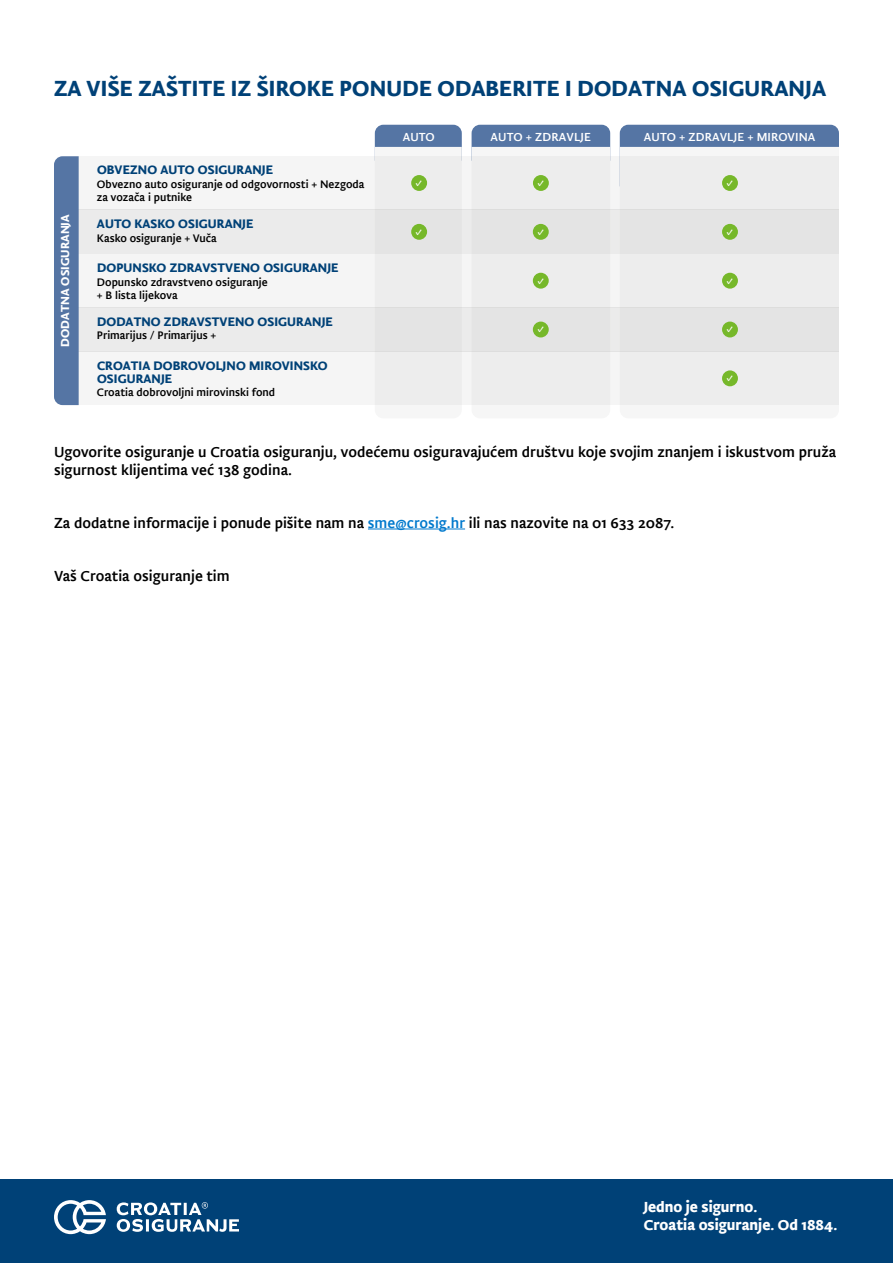
<style>
.page{position:relative;width:893px;height:1263px;background:#fff}
.page>*{position:absolute;margin:0;border:0;box-sizing:border-box;transform-origin:0 0}
.BC{font:22.5px "Crosig Sans Bld";letter-spacing:.01em;color:#004177}
.BC-2{font:15px/18px "Crosig Sans";color:#000}
.t1{font:15px "Crosig Sans Bld";color:#fff}
.t2{font:12.75px/12.8px "Crosig Sans Bld";letter-spacing:.01em;color:#004177}
.t3{font:12px "Crosig Sans";letter-spacing:.01em;color:#fff}
.t4{font:12px "Crosig Sans Bld";letter-spacing:.01em;color:#fff}
.t5{font:11.25px/13.5px "Crosig Sans";color:#000}
.s1{color:#0079cd}
</style>
<div class="page">
<div style="left:620px;top:125px;width:219px;height:22px;background:#5575a4"></div>
<svg style="left:375px;top:125px;width:87px;height:31px"></svg>
<div style="left:472px;top:125px;width:138px;height:22px;background:#5575a4"></div>
<div style="left:79px;top:352px;width:760px;height:53px;background:#ededed"></div>
<div style="left:79px;top:307px;width:760px;height:45px;background:#e4e4e4"></div>
<div style="left:79px;top:254px;width:760px;height:53px;background:#ededed"></div>
<div style="left:79px;top:210px;width:760px;height:44px;background:#e4e4e4"></div>
<div style="left:79px;top:156px;width:760px;height:54px;background:#ededed"></div>
<div style="left:411px;top:175px;width:16px;height:16px;background:#76b82a;border-radius:50%"></div>
<div style="left:411px;top:224px;width:16px;height:16px;background:#76b82a;border-radius:50%"></div>
<div style="left:533px;top:175px;width:16px;height:16px;background:#76b82a;border-radius:50%"></div>
<div style="left:533px;top:224px;width:16px;height:16px;background:#76b82a;border-radius:50%"></div>
<div style="left:533px;top:273px;width:16px;height:16px;background:#76b82a;border-radius:50%"></div>
<div style="left:533px;top:322px;width:16px;height:15px;background:#76b82a;border-radius:50%"></div>
<div style="left:722px;top:175px;width:16px;height:16px;background:#76b82a;border-radius:50%"></div>
<div style="left:722px;top:224px;width:16px;height:16px;background:#76b82a;border-radius:50%"></div>
<div style="left:722px;top:273px;width:16px;height:16px;background:#76b82a;border-radius:50%"></div>
<div style="left:722px;top:322px;width:16px;height:15px;background:#76b82a;border-radius:50%"></div>
<div style="left:722px;top:370px;width:16px;height:16px;background:#76b82a;border-radius:50%"></div>
<hr style="left:368px;top:529px;width:97px;height:1px;background:#0079cd">
<div style="left:54px;top:156px;width:25px;height:249px;background:#5575a4"></div>
<div style="left:0;top:1179px;width:893px;height:84px;background:#004177"></div>
<svg style="left:54px;top:1200px;width:52px;height:34px"></svg>
<svg style="left:117px;top:1202px;width:122px;height:30px"></svg>
<p class="BC" style="left:54px;top:71px;width:773px">ZA VIŠE ZAŠTITE IZ ŠIROKE PONUDE ODABERITE I DODATNA OSIGURANJA</p>
<p class="t4" style="left:56px;top:347px;width:134px;rotate:-90deg">DODATNA OSIGURANJA</p>
<p class="t3" style="left:403px;top:128px;width:34px">AUTO</p>
<p class="t3" style="left:491px;top:128px;width:102px">AUTO + ZDRAVLJE</p>
<p class="t3" style="left:644px;top:128px;width:173px">AUTO + ZDRAVLJE + MIROVINA</p>
<p class="t2" style="left:97px;top:163px;width:178px">OBVEZNO AUTO OSIGURANJE</p>
<p class="t5" style="left:97px;top:177px;width:269px">Obvezno auto osiguranje od odgovornosti + Nezgoda za vozača i putnike</p>
<p class="t3" style="left:416px;top:174px;width:8px">✓</p>
<p class="t3" style="left:537px;top:174px;width:8px">✓</p>
<p class="t3" style="left:726px;top:174px;width:8px">✓</p>
<p class="t2" style="left:97px;top:216px;width:158px">AUTO KASKO OSIGURANJE</p>
<p class="t5" style="left:97px;top:230px;width:121px">Kasko osiguranje + Vuča</p>
<p class="t3" style="left:416px;top:223px;width:8px">✓</p>
<p class="t3" style="left:537px;top:223px;width:8px">✓</p>
<p class="t3" style="left:726px;top:223px;width:8px">✓</p>
<p class="t2" style="left:97px;top:260px;width:243px">DOPUNSKO ZDRAVSTVENO OSIGURANJE</p>
<p class="t5" style="left:97px;top:274px;width:172px">Dopunsko zdravstveno osiguranje + B lista lijekova</p>
<p class="t3" style="left:537px;top:272px;width:8px">✓</p>
<p class="t3" style="left:726px;top:272px;width:8px">✓</p>
<p class="t2" style="left:97px;top:314px;width:237px">DODATNO ZDRAVSTVENO OSIGURANJE</p>
<p class="t5" style="left:97px;top:328px;width:121px">Primarijus / Primarijus +</p>
<p class="t3" style="left:537px;top:321px;width:8px">✓</p>
<p class="t3" style="left:726px;top:321px;width:8px">✓</p>
<p class="t2" style="left:97px;top:358px;width:232px">CROATIA DOBROVOLJNO MIROVINSKO<br>OSIGURANJE</p>
<p class="t5" style="left:97px;top:385px;width:180px">Croatia dobrovoljni mirovinski fond</p>
<p class="t3" style="left:726px;top:369px;width:8px">✓</p>
<p class="BC-2" style="left:54px;top:442px;width:784px">Ugovorite osiguranje u Croatia osiguranju, vodećemu osiguravajućem društvu koje svojim znanjem i iskustvom pruža sigurnost klijentima već 138 godina.</p>
<p class="BC-2" style="left:54px;top:513px;width:622px">Za dodatne informacije i ponude pišite nam na <span class="s1">sme@crosig.hr</span> ili nas nazovite na 01 633 2087.</p>
<p class="BC-2" style="left:54px;top:566px;width:177px">Vaš Croatia osiguranje tim</p>
<p class="t1" style="left:644px;top:1195px;width:115px">Jedno je sigurno.</p>
<p class="t1" style="left:644px;top:1213px;width:195px">Croatia osiguranje. Od 1884.</p>
</div>
